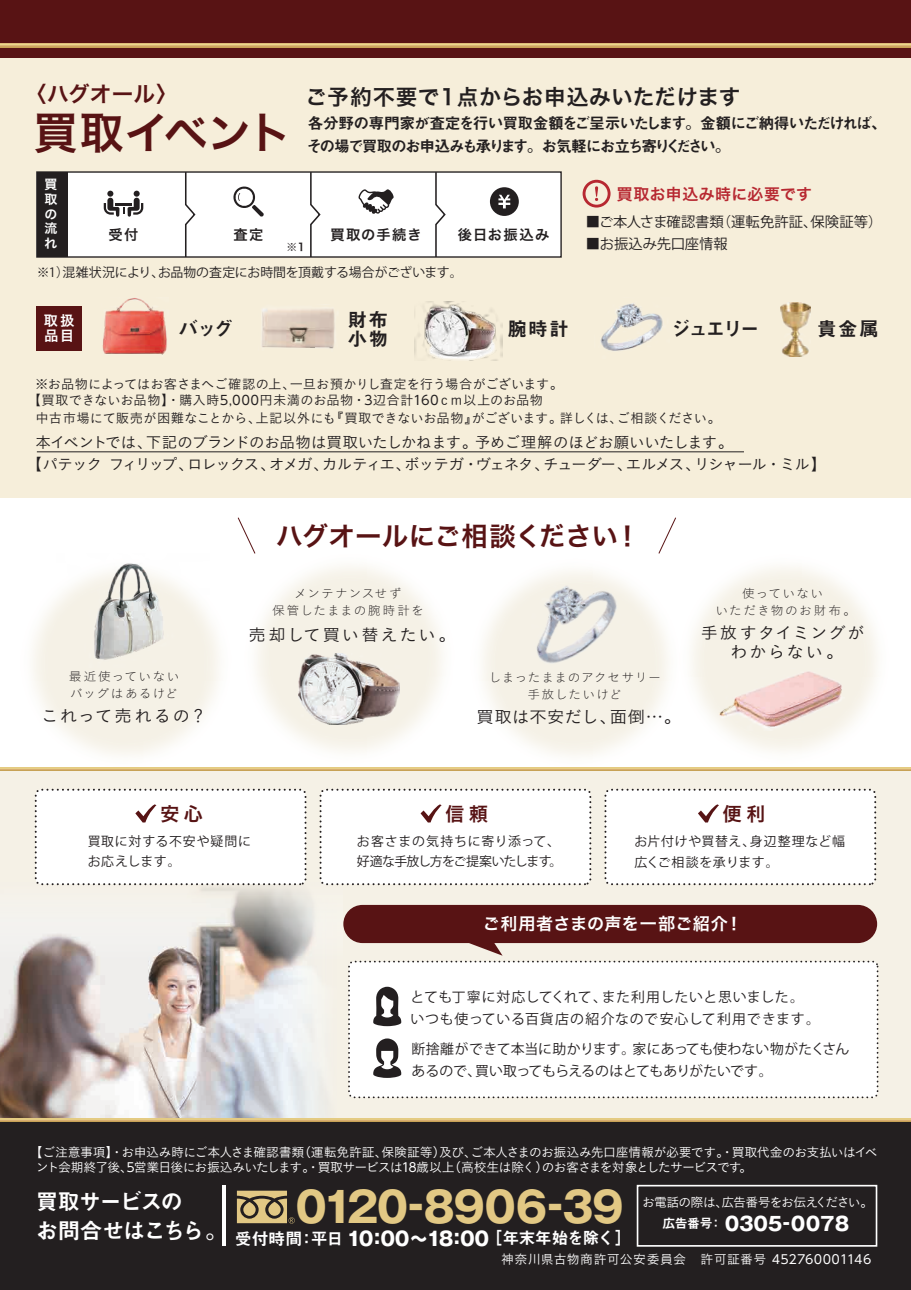
<style>
.page{position:relative;width:911px;height:1290px;background:#fff}
.page>*{position:absolute;margin:0;border:0;box-sizing:border-box;transform-origin:0 0}
.t1{font:43.62px "Hira Kaku Std W6";color:#581314}
.t2{font:700 42px "Gothic MB101 Pr 5";letter-spacing:-.035em;color:#e2c884}
.t3{font:26.38px "Hira Kaku Std W6";letter-spacing:-.005em;color:#581314}
.t4{font:22.38px "OT Edit Font";letter-spacing:-.075em;color:#fff}
.t5{font:21.5px "Hira Kaku Std W6";letter-spacing:.02em;color:#231f20}
.t6{font:21.5px "Hira Kaku Std W6";color:#581314}
.t7{font:700 19.38px "Gothic MB101 Pr 5";letter-spacing:-.075em;color:#fff}
.t8{font:19.38px/19.4px "Midashi Go Pro MB31";letter-spacing:.015em;color:#231f20}
.t9{font:700 19.12px "Gothic MB101 Pr 5";letter-spacing:-.01em;color:#fff}
.t10{font:18.88px "Hira Kaku Std W6";color:#571314}
.t11{font:17px "Hira Kaku Std W6";letter-spacing:.025em;color:#fff}
.t12{font:16.62px/19.2px "Koburina Go Std W3";letter-spacing:.08em;color:#231f20;text-align:center;scale:1.04 1}
.t13{font:16.62px "Koburina Go Std W3";letter-spacing:.025em;color:#231f20;scale:1.04 1}
.t14{font:16.62px "Koburina Go Std W3";letter-spacing:.105em;color:#231f20;scale:1.04 1}
.t15{font:15.75px/23.5px "Midashi Go Pro MB31";letter-spacing:-.095em;color:#231f20}
.t16{font:15.75px "Hira Kaku Std W6";letter-spacing:.03em;color:#b72831}
.t17{font:15.5px/22.5px "Koburina Go Std W3";letter-spacing:-.06em;color:#231f20}
.t18{font:14.5px/15.6px "Koburina Go Std W6";color:#fff}
.t19{font:14.25px "Koz Go Pro";color:#231f20}
.t20{font:14.12px "Hira Kaku Std W6";letter-spacing:.095em;color:#231f20}
.t21{font:13.88px/22.5px "Koz Go Pro";letter-spacing:-.01em;color:#231f20}
.t22{font:13.88px/22.5px "Koz Go Pro";letter-spacing:.045em;color:#231f20}
.t23{font:13.25px/17.9px "Koburina Go Std W3";letter-spacing:-.015em;color:#231f20}
.t24{font:12.88px/20.4px "Koz Go Pr 6 N";letter-spacing:.045em;color:#231f20}
.t25{font:12.88px/20.4px "Koz Go Pr 6 N";letter-spacing:-.01em;color:#231f20}
.t26{font:12.75px/15px "Koburina Go Std W3";letter-spacing:-.045em;color:#fff}
.t27{font:12.75px "Koz Go Pr 6 N";letter-spacing:-.015em;color:#231f20}
.t28{font:12.75px "Koburina Go Std W3";letter-spacing:.03em;color:#fff}
.t29{font:12.75px "Koburina Go Std W3";letter-spacing:-.07em;color:#fff}
.t30{font:12.75px/14.6px "Hira Kaku Std W6";color:#fff;text-align:justify}
.t31{font:12.38px/17.1px "Koburina Go Std W1";letter-spacing:.065em;color:#231f20;text-align:center;scale:1.04 1}
.t32{font:12.38px/17.1px "Koburina Go Std W1";letter-spacing:.04em;color:#231f20;text-align:center;scale:1.04 1}
.t33{font:12.38px/17.1px "Koburina Go Std W1";letter-spacing:.085em;color:#231f20;text-align:center;scale:1.04 1}
.t34{font:10.62px "Hira Kaku Std W6";color:#231f20}
.s1{font-family:"MO Clear Tone SG";font-size:12.88px}
.s2{font-family:"MO Clear Tone SG";font-size:12.38px}
.s3{font-family:"OT Edit Font";font-weight:400;font-size:16.88px}
.s4{font-weight:800}
.s5{font-family:"OT Edit Font";font-weight:400;font-size:16.5px}
.s6{font-family:"OT Edit Font";font-weight:400;font-size:12.75px}
</style>
<div class="page">
<div style="left:0;top:42px;width:911px;height:465px;background:#f6eeda"></div>
<div style="left:0;top:769px;width:911px;height:351px;background:#f5f1e6"></div>
<img style="left:0;top:962px;width:264px;height:156px">
<svg style="left:264px;top:962px;width:54px;height:156px"></svg>
<svg style="left:16px;top:873px;width:322px;height:89px"></svg>
<div style="left:0;top:1122px;width:911px;height:168px;background:#231f20"></div>
<div style="left:349px;top:961px;width:528px;height:136px;background:#fff;border-radius:5px"></div>
<div style="left:348px;top:961px;width:530px;height:137px;border:2px dashed #231f20;border-radius:5px"></div>
<svg style="left:343px;top:905px;width:534px;height:51px"></svg>
<svg style="left:373px;top:1038px;width:28px;height:40px"></svg>
<svg style="left:373px;top:987px;width:28px;height:39px"></svg>
<div style="left:636px;top:1185px;width:241px;height:61px;border:2px solid #fff"></div>
<hr style="left:222px;top:1185px;width:3px;height:61px;background:#fff">
<svg style="left:237px;top:1190px;width:58px;height:33px"></svg>
<div style="left:0;top:0;width:911px;height:58px;background:#581314"></div>
<svg style="left:0;top:1118px;width:911px;height:4px;background:#d9b972"></svg>
<hr style="left:37px;top:451px;width:707px;height:1px;background:#231f20">
<div style="left:36px;top:306px;width:46px;height:45px;background:#581314"></div>
<img style="left:102px;top:298px;width:65px;height:57px">
<img style="left:414px;top:302px;width:88px;height:58px">
<img style="left:600px;top:303px;width:63px;height:48px">
<img style="left:262px;top:308px;width:73px;height:41px">
<img style="left:780px;top:303px;width:30px;height:53px">
<div style="left:37px;top:172px;width:524px;height:85px;background:#fff"></div>
<svg style="left:490px;top:187px;width:29px;height:29px"></svg>
<div style="left:37px;top:172px;width:31px;height:85px;background:#231f20"></div>
<svg style="left:184px;top:171px;width:12px;height:87px"></svg>
<svg style="left:309px;top:171px;width:13px;height:87px"></svg>
<svg style="left:434px;top:171px;width:13px;height:87px"></svg>
<svg style="left:233px;top:186px;width:31px;height:31px"></svg>
<svg style="left:358px;top:189px;width:36px;height:25px"></svg>
<svg style="left:104px;top:191px;width:39px;height:26px"></svg>
<svg style="left:582px;top:180px;width:28px;height:28px"></svg>
<div style="left:0;top:499px;width:911px;height:270px;background:#fff"></div>
<svg style="left:237px;top:517px;width:4px;height:6px"></svg>
<svg style="left:672px;top:517px;width:4px;height:6px"></svg>
<img style="left:240px;top:523px;width:199px;height:269px">
<img style="left:298px;top:653px;width:101px;height:71px">
<img style="left:670px;top:523px;width:207px;height:269px">
<img style="left:717px;top:668px;width:127px;height:62px">
<img style="left:439px;top:528px;width:272px;height:270px">
<img style="left:508px;top:561px;width:134px;height:121px">
<img style="left:33px;top:528px;width:229px;height:268px">
<img style="left:57px;top:553px;width:152px;height:114px">
<svg style="left:0;top:767px;width:911px;height:4px;background:#daba73"></svg>
<svg style="left:0;top:44px;width:911px;height:3px;background:#dbbb75"></svg>
<div style="left:36px;top:790px;width:269px;height:94px;background:#fff;border-radius:5px"></div>
<div style="left:35px;top:789px;width:271px;height:96px;border:2px dashed #231f20;border-radius:5px"></div>
<svg style="left:135px;top:804px;width:21px;height:18px"></svg>
<div style="left:320px;top:790px;width:270px;height:94px;background:#fff;border-radius:5px"></div>
<div style="left:319px;top:789px;width:272px;height:96px;border:2px dashed #231f20;border-radius:5px"></div>
<svg style="left:420px;top:804px;width:21px;height:18px"></svg>
<div style="left:605px;top:790px;width:270px;height:94px;background:#fff;border-radius:5px"></div>
<div style="left:604px;top:789px;width:272px;height:96px;border:2px dashed #231f20;border-radius:5px"></div>
<svg style="left:698px;top:804px;width:21px;height:18px"></svg>
<h3 class="t6" style="left:25px;top:77px;width:155px">〈ハグオール〉</h3>
<h1 class="t1" style="left:34px;top:99px;width:259px">買取イベント</h1>
<h3 class="t5" style="left:305px;top:80px;width:437px">ご予約不要で1点からお申込みいただけます</h3>
<p class="t15" style="left:306px;top:109px;width:582px">各分野の専門家が査定を行い買取金額をご呈示いたします。金額にご納得いただければ、その場で買取のお申込みも承ります。お気軽にお立ち寄りください。　　　　　　　　</p>
<p class="t30" style="left:45px;top:178px;width:14px">買取の流れ</p>
<p class="t20" style="left:108px;top:224px;width:31px">受付</p>
<p class="t20" style="left:233px;top:224px;width:31px">査定</p>
<p class="t20" style="left:330px;top:224px;width:93px">買取の手続き</p>
<p class="t34" style="left:286px;top:239px;width:20px">※1</p>
<p class="t20" style="left:458px;top:224px;width:93px">後日お振込み</p>
<p class="t27" style="left:37px;top:265px;width:427px">※1）混雑状況により、お品物の査定にお時間を頂戴する場合がございます。</p>
<p class="t16" style="left:617px;top:182px;width:196px">買取お申込み時に必要です</p>
<p class="t19" style="left:586px;top:213px;width:298px">■ご本人さま確認書類（運転免許証、保険証等）</p>
<p class="t19" style="left:586px;top:235px;width:143px">■お振込み先口座情報</p>
<p class="t18" style="left:44px;top:313px;width:33px">取扱品目</p>
<h3 class="t8" style="left:178px;top:317px;width:56px">バッグ</h3>
<h3 class="t8" style="left:348px;top:307px;width:42px">財布小物</h3>
<h3 class="t8" style="left:507px;top:317px;width:63px">腕時計</h3>
<h3 class="t8" style="left:671px;top:317px;width:89px">ジュエリー</h3>
<p class="t23" style="left:35px;top:374px;width:530px">※お品物によってはお客さまへご確認の上、一旦お預かりし査定を行う場合がございます。</p>
<h3 class="t8" style="left:817px;top:317px;width:63px">貴金属</h3>
<p class="t23" style="left:35px;top:391px;width:687px;text-indent:-8px">【買取できないお品物】・購入時<span class="s1">5</span>,<span class="s1">000</span>円未満のお品物・<span class="s1">3</span>辺合計<span class="s1">160</span>ｃｍ以上のお品物<br>中古市場にて販売が困難なことから、上記以外にも『買取できないお品物』がございます。詳しくは、ご相談ください。</p>
<p class="t17" style="left:26px;top:430px;width:802px;text-indent:9px">本イベントでは、下記のブランドのお品物は買取いたしかねます。予めご理解のほどお願いいたします。<br>【パテック フィリップ、ロレックス、オメガ、カルティエ、ボッテガ・ヴェネタ、チューダー、エルメス、リシャール・ミル】</p>
<p class="t31" style="left:69px;top:667px;width:108px;text-align:left">最近使っていないバッグはあるけど</p>
<p class="t12" style="left:41px;top:705px;width:161px">これって売れるの？</p>
<h3 class="t10" style="left:161px;top:799px;width:44px">安心</h3>
<h3 class="t3" style="left:276px;top:516px;width:366px">ハグオールにご相談ください！</h3>
<p class="t31" style="left:272px;top:585px;width:147px">メンテナンスせず<br>保管したままの腕時計を</p>
<p class="t14" style="left:248px;top:622px;width:201px">売却して買い替えたい。</p>
<p class="t32" style="left:488px;top:668px;width:167px">しまったままのアクセサリー手放したいけど</p>
<p class="t13" style="left:476px;top:704px;width:199px">買取は不安だし、面倒…。</p>
<p class="t33" style="left:715px;top:585px;width:137px">使っていない<br>いただき物のお財布。</p>
<p class="t12" style="left:700px;top:622px;width:159px">手放すタイミングがわからない。</p>
<h3 class="t10" style="left:445px;top:799px;width:44px">信頼</h3>
<h3 class="t10" style="left:723px;top:799px;width:44px">便利</h3>
<p class="t24" style="left:88px;top:831px;width:165px">買取に対する不安や疑問にお応えします。</p>
<p class="t25" style="left:357px;top:831px;width:207px">お客さまの気持ちに寄り添って、好適な手放し方をご提案いたします。</p>
<p class="t24" style="left:634px;top:831px;width:212px">お片付けや買替え、身辺整理など幅広くご相談を承ります。</p>
<p class="t11" style="left:483px;top:911px;width:261px">ご利用者さまの声を一部ご紹介！</p>
<p class="t22" style="left:410px;top:986px;width:411px">とても丁寧に対応してくれて、また利用したいと思いました。いつも使っている百貨店の紹介なので安心して利用できます。</p>
<p class="t21" style="left:411px;top:1037px;width:439px">断捨離ができて本当に助かります。家にあっても使わない物がたくさんあるので、買い取ってもらえるのはとてもありがたいです。</p>
<p class="t26" style="left:36px;top:1145px;width:843px;text-indent:-6px">【ご注意事項】・お申込み時にご本人さま確認書類（運転免許証、保険証等）及び、ご本人さまのお振込み先口座情報が必要です。・買取代金のお支払いはイベント会期終了後、<span class="s2">5</span>営業日後にお振込みいたします。・買取サービスは<span class="s2">18</span>歳以上（高校生は除く）のお客さまを対象としたサービスです。</p>
<h2 class="t2" style="left:295px;top:1172px;width:330px">0120-8906-39</h2>
<h3 class="t7" style="left:235px;top:1222px;width:398px"><span class="s3">受付時間：平日</span> 10:00<span class="s4">～</span>18:00<span class="s5">［年末年始を除く］</span></h3>
<p class="t28" style="left:501px;top:1250px;width:371px">神奈川県古物商許可公安委員会　許可証番号 <span class="s2">452760001146</span></p>
<h3 class="t4" style="left:36px;top:1188px;width:149px">買取サービスの</h3>
<p class="t29" style="left:642px;top:1192px;width:233px">お電話の際は、広告番号をお伝えください。</p>
<h3 class="t4" style="left:36px;top:1217px;width:193px">お問合せはこちら。</h3>
<h3 class="t9" style="left:662px;top:1208px;width:188px"><span class="s6">広告番号：</span> 0305-0078</h3>
</div>
